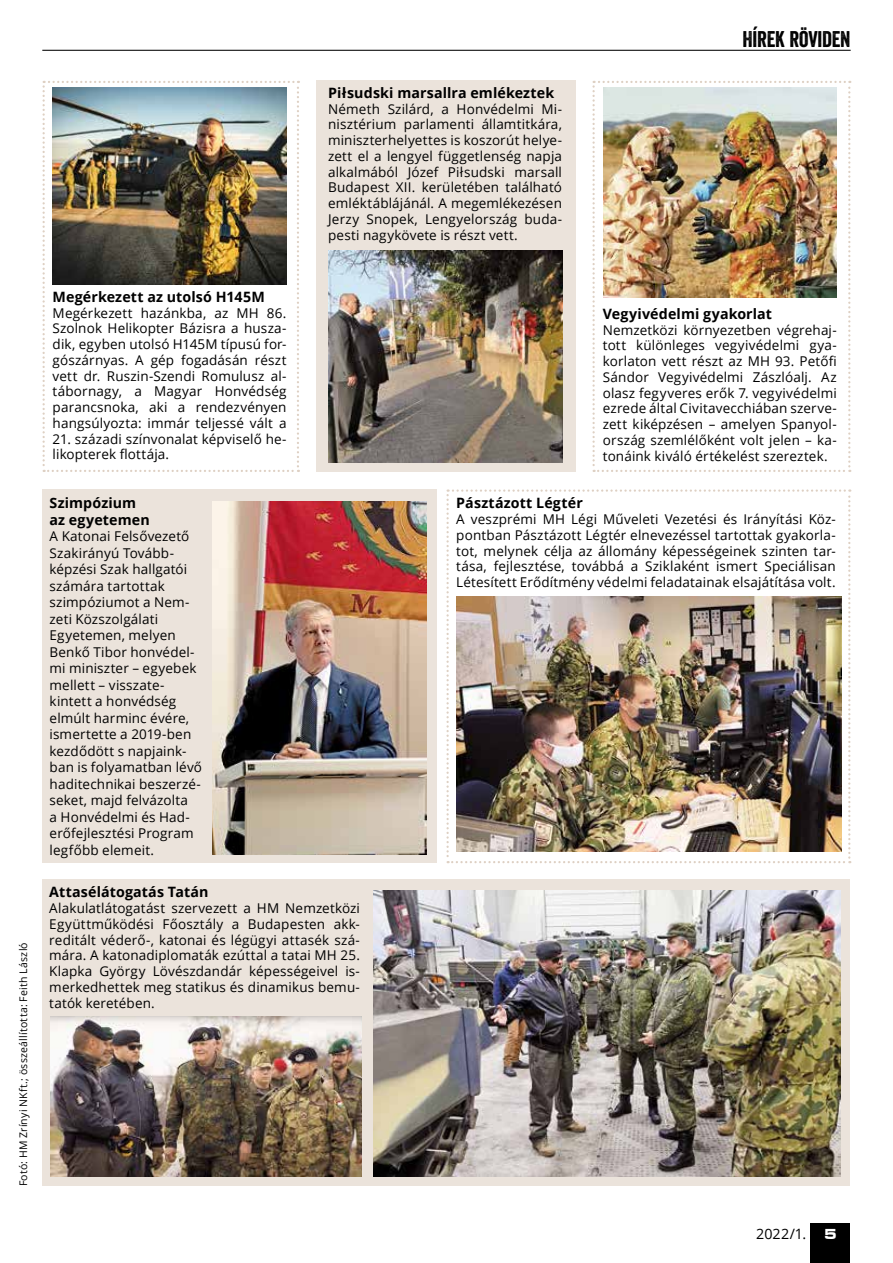
<style>
.page{position:relative;width:893px;height:1263px;background:#fff}
.page>*{position:absolute;margin:0;border:0;box-sizing:border-box;transform-origin:0 0}
.t1{font:22.05px "Veneer";letter-spacing:-.01em;color:#000}
.t2{font:700 14.25px/16.5px "Open Sans";letter-spacing:.01em;color:#000}
.t3{font:14.25px "Open Sans";color:#000}
.t4{font:13.5px/15.8px "Open Sans";letter-spacing:.01em;color:#000;text-align:justify}
.t5{font:10.5px "Open Sans";letter-spacing:.02em;color:#000}
.s1{font-family:"Microgramma Ex PFL";font-weight:700;font-size:15px;color:#fff}
</style>
<div class="page">
<div style="left:810px;top:1223px;width:40px;height:40px;background:#000"></div>
<div style="left:316px;top:81px;width:259px;height:391px;background:#ebe3db"></div>
<img style="left:328px;top:251px;width:234px;height:211px">
<div style="left:43px;top:489px;width:394px;height:374px;background:#ebe3db"></div>
<img style="left:213px;top:501px;width:214px;height:354px">
<svg style="left:43px;top:81px;width:256px;height:391px"></svg>
<img style="left:53px;top:88px;width:234px;height:197px">
<svg style="left:446px;top:489px;width:404px;height:374px"></svg>
<img style="left:457px;top:597px;width:385px;height:254px">
<svg style="left:592px;top:81px;width:258px;height:391px"></svg>
<img style="left:603px;top:88px;width:234px;height:210px">
<div style="left:43px;top:879px;width:807px;height:307px;background:#ebe3db"></div>
<img style="left:374px;top:891px;width:466px;height:285px">
<img style="left:51px;top:1016px;width:310px;height:160px">
<hr style="left:42px;top:50px;width:809px;height:1px;background:#000">
<p class="t5" style="left:16px;top:1186px;width:246px;rotate:-90deg">Fotó: HM Zrínyi NKft.; összeállította: Feith László</p>
<p class="t2" style="left:53px;top:288px;width:214px">Megérkezett az utolsó H145M</p>
<p class="t4" style="left:53px;top:305px;width:235px">Megérkezett hazánkba, az MH 86.<br>Szolnok Helikopter Bázisra a husza&shy;dik, egyben utolsó H145M típusú for&shy;gószárnyas. A gép fogadásán részt vett dr. Ruszin-Szendi Romulusz al&shy;tábornagy, a Magyar Honvédség parancsnoka, aki a rendezvényen hangsúlyozta: immár teljessé vált a</p>
<p class="t4" style="left:53px;top:431px;width:235px">21. századi színvonalat képviselő he&shy;likopterek flottája.</p>
<p class="t2" style="left:50px;top:495px;width:102px">Szimpózium az egyetemen</p>
<p class="t4" style="left:50px;top:528px;width:154px;line-height:16.5px;text-align:left">A Katonai Felsővezető<br>Szakirányú Tovább&shy;képzési Szak hallgatói számára tartottak szimpóziumot a Nem&shy;zeti Közszolgálati<br>Egyetemen, melyen<br>Benkő Tibor honvédel&shy;mi miniszter – egyebek mellett – visszate&shy;kintett a honvédség elmúlt harminc évére, ismertette a 2019-ben kezdődött s napjaink&shy;ban is folyamatban lévő haditechnikai beszerzé&shy;seket, majd felvázolta<br>a Honvédelmi és Had&shy;erőfejlesztési Program legfőbb elemeit.</p>
<p class="t2" style="left:328px;top:84px;width:228px">Piłsudski marsallra emlékeztek</p>
<p class="t4" style="left:328px;top:100px;width:235px">Németh Szilárd, a Honvédelmi Mi&shy;nisztérium parlamenti államtitkára, miniszterhelyettes is koszorút helye&shy;zett el a lengyel függetlenség napja alkalmából Józef Piłsudski marsall Budapest XII. kerületében található emléktáblájánál. A megemlékezésen Jerzy Snopek, Lengyelország buda&shy;pesti nagykövete is részt vett.</p>
<h1 class="t1" style="left:743px;top:25px;width:110px">HÍREK RÖVIDEN</h1>
<p class="t2" style="left:603px;top:305px;width:171px">Vegyivédelmi gyakorlat</p>
<p class="t4" style="left:603px;top:322px;width:235px">Nemzetközi környezetben végrehaj&shy;tott különleges vegyivédelmi gya&shy;korlaton vett részt az MH 93. Petőfi Sándor Vegyivédelmi Zászlóalj. Az olasz fegyveres erők 7. vegyivédelmi ezrede által Civitavecchiában szerve&shy;zett kiképzésen – amelyen Spanyol&shy;ország szemlélőként volt jelen – ka&shy;tonáink kiváló értékelést szereztek.</p>
<p class="t2" style="left:456px;top:495px;width:128px">Pásztázott Légtér</p>
<p class="t4" style="left:456px;top:511px;width:381px">A veszprémi MH Légi Műveleti Vezetési és Irányítási Köz&shy;pontban Pásztázott Légtér elnevezéssel tartottak gyakorla&shy;tot, melynek célja az állomány képességeinek szinten tar&shy;tása, fejlesztése, továbbá a Sziklaként ismert Speciálisan Létesített Erődítmény védelmi feladatainak elsajátítása volt.</p>
<p class="t2" style="left:49px;top:883px;width:161px">Attasélátogatás Tatán</p>
<p class="t4" style="left:49px;top:900px;width:312px">Alakulatlátogatást szervezett a HM Nemzetközi Együttműködési Főosztály a Budapesten akk&shy;reditált véderő-, katonai és légügyi attasék szá&shy;mára. A katonadiplomaták ezúttal a tatai MH 25.<br>Klapka György Lövészdandár képességeivel is&shy;merkedhettek meg statikus és dinamikus bemu&shy;tatók keretében.</p>
<p class="t3" style="left:756px;top:1223px;width:82px">2022/1. <span class="s1">5</span></p>
</div>
